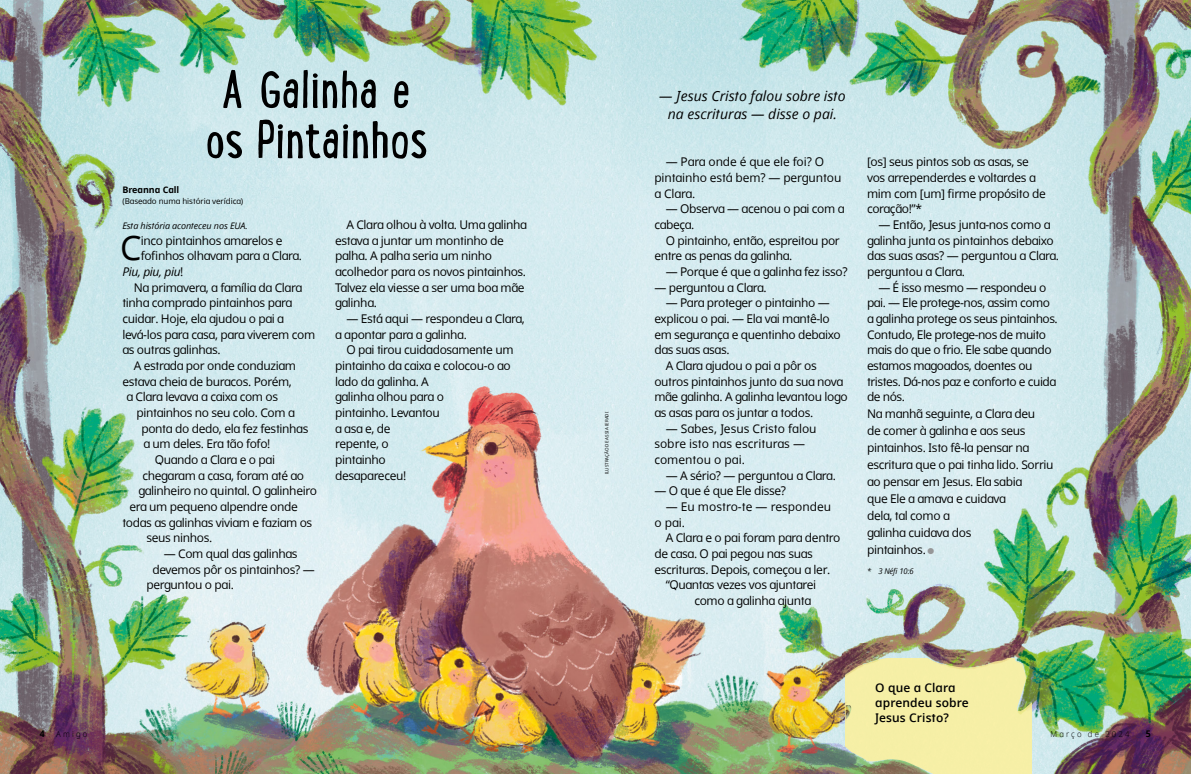
<style>
.page{position:relative;width:1191px;height:774px;background:#fff}
.page>*{position:absolute;margin:0;border:0;box-sizing:border-box;transform-origin:0 0}
.h1_LUNCHBOX_title{font:57.8px/50.3px "Lunch Box";letter-spacing:-.005em;color:#000;text-align:center}
.p1_first{font:33.9px "Dots Solidlds Lat";color:#000}
.t1{font:italic 14px/18px "Dots Solidlds Lat";color:#000;text-align:center}
.p1{font:12px/15.7px "Dots Solidlds Lat";letter-spacing:-.03em;color:#000}
.p1_author-name{font:12px/17px "Dots Solidlds Lat";letter-spacing:-.03em;color:#000}
.p1-2{font:12px/15.7px "Dots Solidlds Lat";color:#000}
.p1-3{font:12px/15.7px "Dots Solidlds Lat";letter-spacing:-.01em;color:#000}
.p1_first-2{font:12px "Dots Solidlds Lat";letter-spacing:-.03em;color:#000}
.p1_aside_info_first__Literacy_prompt{font:600 12px/15px "Dots Solidlds Lat";letter-spacing:.01em;color:#000}
.p1_first-3{font:italic 12px "Dots Solidlds Lat";letter-spacing:-.03em;color:#000}
.t2{font:700 9.2px "Dots Solidlds Lat";color:#000;scale:.95 1}
.p1_bio{font:italic 9px "Dots Solidlds Lat";letter-spacing:-.01em;color:#000}
.p1_author-name-2{font:700 9px "Dots Solidlds Lat";letter-spacing:-.005em;color:#000}
.t3{font:300 8.2px "Dots Solidlds Lat";letter-spacing:.28em;color:#000;scale:.95 1}
.p1_author-role{font:8px "Dots Solidlds Lat";letter-spacing:-.005em;color:#000}
.p1_note_symbol-1_only{font:italic 8px "Dots Solidlds Lat";color:#000;scale:.95 1}
.t4{font:4.5px "Dots Solidlds Lat";color:#000}
.s1{font-style:normal}
.s2{font-family:"Ding P Ilds Dpi";font-size:8.5px;color:#969798}
</style>
<div class="page">
<img style="left:0;top:0;width:1191px;height:774px">
<div style="left:845px;top:658px;width:187px;height:116px;background:#f6efa6"></div>
<img style="left:841px;top:643px;width:196px;height:68px">
<img style="left:845px;top:705px;width:6px;height:15px">
<img style="left:829px;top:743px;width:104px;height:31px">
<p class="h1_LUNCHBOX_title" style="left:205px;top:62px;width:225px">A Galinha e os Pintainhos</p>
<p class="p1_author-name-2" style="left:122px;top:183px;width:58px">Breanna Call</p>
<p class="p1_author-role" style="left:122px;top:195px;width:122px">(Baseado numa história verídica)</p>
<p class="p1_bio" style="left:122px;top:219px;width:127px">Esta história aconteceu nos EUA.</p>
<p class="p1_first" style="left:120px;top:223px;width:23px">C</p>
<p class="p1_first-2" style="left:141px;top:231px;width:143px">inco pintainhos amarelos e</p>
<p class="p1_first-2" style="left:141px;top:247px;width:163px">fofinhos olhavam para a Clara.</p>
<p class="p1_first-3" style="left:122px;top:263px;width:63px">Piu, piu, piu<span class="s1">!</span></p>
<p class="p1" style="left:122px;top:279px;width:194px;text-indent:11px">Na primavera, a família da Clara tinha comprado pintainhos para cuidar. Hoje, ela ajudou o pai a levá-los para casa, para viverem com as outras galinhas.</p>
<p class="p1" style="left:134px;top:358px;width:164px">A estrada por onde conduziam</p>
<p class="p1" style="left:122px;top:373px;width:171px">estava cheia de buracos. Porém,</p>
<p class="p1" style="left:126px;top:389px;width:153px">a Clara levava a caixa com os</p>
<p class="p1" style="left:136px;top:405px;width:160px">pintainhos no seu colo. Com a</p>
<p class="p1" style="left:141px;top:420px;width:169px">ponta do dedo, ela fez festinhas</p>
<p class="p1" style="left:143px;top:436px;width:128px">a um deles. Era tão fofo!</p>
<p class="p1" style="left:155px;top:452px;width:122px">Quando a Clara e o pai</p>
<p class="p1" style="left:142px;top:467px;width:163px">chegaram a casa, foram até ao</p>
<p class="p1" style="left:138px;top:483px;width:180px">galinheiro no quintal. O galinheiro</p>
<p class="p1" style="left:129px;top:499px;width:170px">era um pequeno alpendre onde</p>
<p class="p1" style="left:122px;top:514px;width:191px">todas as galinhas viviam e faziam os</p>
<p class="p1" style="left:146px;top:530px;width:68px">seus ninhos.</p>
<p class="p1" style="left:164px;top:546px;width:135px">— Com qual das galinhas</p>
<p class="p1" style="left:152px;top:561px;width:164px">devemos pôr os pintainhos? —</p>
<p class="p1" style="left:146px;top:577px;width:89px">perguntou o pai.</p>
<p class="p1" style="left:335px;top:217px;width:193px;text-indent:11px">A Clara olhou à volta. Uma galinha estava a juntar um montinho de palha. A palha seria um ninho acolhedor para os novos pintainhos.<br>Talvez ela viesse a ser uma boa mãe galinha.</p>
<p class="p1" style="left:335px;top:311px;width:191px;text-indent:11px">— Está aqui — respondeu a Clara, a apontar para a galinha.</p>
<p class="p1" style="left:335px;top:342px;width:180px;text-indent:11px">O pai tirou cuidadosamente um pintainho da caixa e colocou-o ao lado da galinha. A<br>galinha olhou para o<br>pintainho. Levantou<br>a asa e, de<br>repente, o<br>pintainho<br>desapareceu!</p>
<p class="t4" style="left:603px;top:474px;width:64px;rotate:-90deg">ILUSTRAÇÃO DE ASSIA IERADI</p>
<p class="t1" style="left:659px;top:87px;width:188px">— Jesus Cristo falou sobre isto na escrituras — disse o pai.</p>
<p class="p1-3" style="left:654px;top:154px;width:188px;text-indent:11px">— Para onde é que ele foi? O pintainho está bem? — perguntou a Clara.</p>
<p class="p1" style="left:654px;top:201px;width:192px;text-indent:11px">— Observa — acenou o pai com a cabeça.</p>
<p class="p1" style="left:654px;top:232px;width:187px;text-indent:11px">O pintainho, então, espreitou por entre as penas da galinha.</p>
<p class="p1" style="left:665px;top:264px;width:183px">— Porque é que a galinha fez isso?</p>
<p class="p1" style="left:654px;top:279px;width:114px">— perguntou a Clara.</p>
<p class="p1" style="left:654px;top:295px;width:188px;text-indent:11px">— Para proteger o pintainho — explicou o pai. — Ela vai mantê-lo em segurança e quentinho debaixo das suas asas.</p>
<p class="p1" style="left:654px;top:358px;width:195px;text-indent:11px">A Clara ajudou o pai a pôr os outros pintainhos junto da sua nova mãe galinha. A galinha levantou logo as asas para os juntar a todos.</p>
<p class="p1-2" style="left:654px;top:420px;width:164px;text-indent:11px">— Sabes, Jesus Cristo falou sobre isto nas escrituras — comentou o pai.</p>
<p class="p1" style="left:665px;top:467px;width:172px">— A sério? — perguntou a Clara.</p>
<p class="p1" style="left:654px;top:483px;width:133px">— O que é que Ele disse?</p>
<p class="p1-2" style="left:654px;top:499px;width:178px;text-indent:11px">— Eu mostro-te — respondeu o pai.</p>
<p class="p1" style="left:654px;top:530px;width:188px;text-indent:11px">A Clara e o pai foram para dentro de casa. O pai pegou nas suas escrituras. Depois, começou a ler.</p>
<p class="p1" style="left:694px;top:577px;width:123px;text-indent:-29px">“Quantas vezes vos ajuntarei como a galinha ajunta</p>
<p class="p1" style="left:867px;top:154px;width:180px">[os] seus pintos sob as asas, se vos arrependerdes e voltardes a mim com [um] firme propósito de coração!”*</p>
<p class="p1" style="left:867px;top:217px;width:193px;text-indent:11px">— Então, Jesus junta-nos como a galinha junta os pintainhos debaixo das suas asas? — perguntou a Clara. perguntou a Clara.</p>
<p class="p1" style="left:867px;top:279px;width:192px;text-indent:11px">— É isso mesmo — respondeu o pai. — Ele protege-nos, assim como a galinha protege os seus pintainhos.<br>Contudo, Ele protege-nos de muito mais do que o frio. Ele sabe quando estamos magoados, doentes ou tristes. Dá-nos paz e conforto e cuida de nós.</p>
<p class="p1_author-name" style="left:867px;top:405px;width:188px">Na manhã seguinte, a Clara deu<br>de comer à galinha e aos seus pintainhos. Isto fê-la pensar na escritura que o pai tinha lido. Sorriu ao pensar em Jesus. Ela sabia<br>que Ele a amava e cuidava<br>dela, tal como a<br>galinha cuidava dos<br>pintainhos. <span class="s2">●</span></p>
<p class="p1_note_symbol-1_only" style="left:867px;top:565px;width:51px">* 3 Néfi 10:6</p>
<p class="p1_aside_info_first__Literacy_prompt" style="left:875px;top:680px;width:95px">O que a Clara aprendeu sobre<br>Jesus Cristo?</p>
<p class="t2" style="left:40px;top:727px;width:7px">4</p>
<p class="t3" style="left:56px;top:728px;width:34px">Amigo</p>
<p class="t3" style="left:1050px;top:728px;width:85px">Março de 2024</p>
<p class="t2" style="left:1146px;top:727px;width:7px">5</p>
</div>
